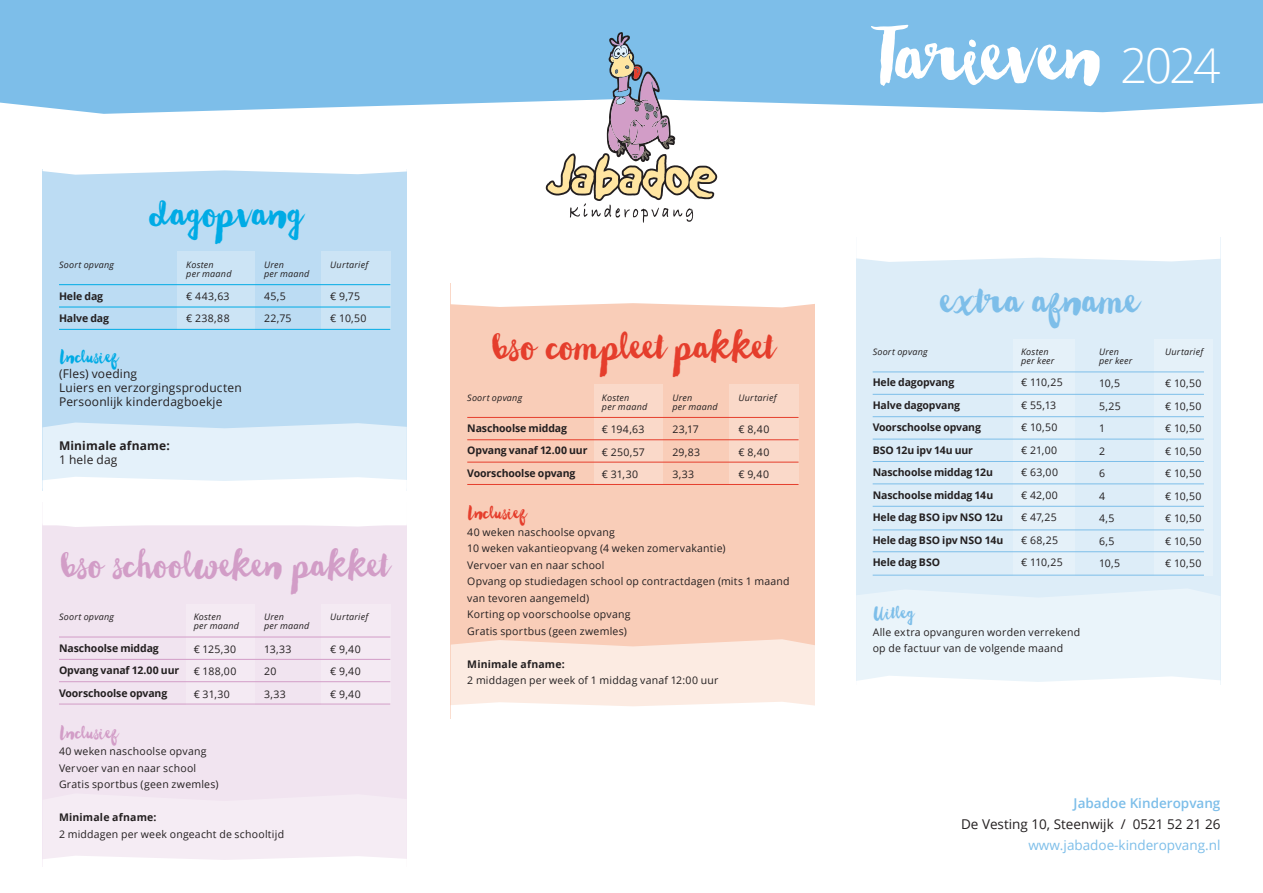
<style>
.page{position:relative;width:1263px;height:893px;background:#fff}
.page>*{position:absolute;margin:0;border:0;box-sizing:border-box;transform-origin:0 0}
.t1{font:90px "Wanderlust Letters W01";letter-spacing:-.01em;color:#fff}
.t2{font:45px "Wanderlust Letters W01";color:#e53e2c}
.t3{font:45px "Wanderlust Letters W01";color:#7dbee9}
.t4{font:45px "Wanderlust Letters W01";letter-spacing:.015em;color:#00abe5}
.t5{font:43.5px "Wanderlust Letters W01";letter-spacing:.005em;color:#d29dc7}
.t6{font:21px "Wanderlust Letters W01";letter-spacing:.015em;color:#d29dc7}
.t7{font:21px "Wanderlust Letters W01";letter-spacing:.015em;color:#00abe5}
.t8{font:21px "Wanderlust Letters W01";letter-spacing:.015em;color:#e53e2c}
.t9{font:21px "Wanderlust Letters W01";letter-spacing:.025em;color:#7dbee9}
.t10{font:13.5px "Open Sans";color:#231f20}
.t11{font:13.5px "Open Sans";color:#7dbee9}
.t12{font:600 13.5px "Open Sans";color:#7dbee9}
.t13{font:12px/14.4px "Open Sans";letter-spacing:.015em;color:#231f20}
.t14{font:700 12px "Open Sans";letter-spacing:.01em;color:#231f20}
.t15{font:10.5px/22.5px "Open Sans";letter-spacing:.02em;color:#231f20}
.t16{font:700 10.5px/22.5px "Open Sans";letter-spacing:-.01em;color:#231f20}
.t17{font:700 10.5px "Open Sans";letter-spacing:.015em;color:#231f20}
.t18{font:italic 9px/9px "Open Sans";letter-spacing:.025em;color:#231f20}
.s1{font-family:"Open Sans";font-weight:300;font-size:48px}
</style>
<div class="page">
<div style="left:43px;top:503px;width:364px;height:364px;background:#f1e4f0"></div>
<div style="left:186px;top:604px;width:69px;height:100px;background:#f4eaf3"></div>
<div style="left:321px;top:604px;width:69px;height:100px;background:#f4eaf3"></div>
<hr style="left:59px;top:637px;width:331px;height:1px;background:#d29dc7">
<hr style="left:59px;top:659px;width:331px;height:1px;background:#d29dc7">
<hr style="left:59px;top:681px;width:331px;height:1px;background:#d29dc7">
<hr style="left:59px;top:704px;width:331px;height:1px;background:#d29dc7">
<svg style="left:43px;top:855px;width:364px;height:12px"></svg>
<div style="left:43px;top:169px;width:364px;height:322px;background:#bcdcf3"></div>
<div style="left:177px;top:252px;width:78px;height:78px;background:#cce4f5"></div>
<div style="left:321px;top:252px;width:69px;height:78px;background:#cce4f5"></div>
<hr style="left:59px;top:284px;width:331px;height:1px;background:#00abe5">
<hr style="left:59px;top:307px;width:331px;height:1px;background:#00abe5">
<hr style="left:59px;top:329px;width:331px;height:1px;background:#00abe5">
<svg style="left:43px;top:422px;width:364px;height:105px"></svg>
<svg style="left:43px;top:169px;width:364px;height:6px"></svg>
<div style="left:0;top:0;width:1263px;height:114px;background:#7dbee9"></div>
<svg style="left:546px;top:32px;width:171px;height:191px"></svg>
<div style="left:451px;top:283px;width:364px;height:435px;background:#f9cdb8"></div>
<div style="left:594px;top:384px;width:69px;height:101px;background:#fad9c9"></div>
<div style="left:729px;top:384px;width:69px;height:101px;background:#fad9c9"></div>
<svg style="left:451px;top:283px;width:364px;height:24px;background:#fefbf9"></svg>
<hr style="left:467px;top:417px;width:331px;height:1px;background:#e53e2c">
<hr style="left:467px;top:439px;width:331px;height:1px;background:#e53e2c">
<hr style="left:467px;top:462px;width:331px;height:1px;background:#e53e2c">
<hr style="left:467px;top:484px;width:331px;height:1px;background:#e53e2c">
<svg style="left:451px;top:639px;width:364px;height:79px;background:#fcede5"></svg>
<div style="left:856px;top:238px;width:364px;height:447px;background:#ddedf8"></div>
<div style="left:1013px;top:339px;width:61px;height:236px;background:#e5f1f9"></div>
<div style="left:1153px;top:339px;width:59px;height:236px;background:#e5f1f9"></div>
<svg style="left:856px;top:238px;width:364px;height:24px;background:#fbfdfe"></svg>
<svg style="left:856px;top:589px;width:364px;height:96px"></svg>
<hr style="left:873px;top:372px;width:331px;height:1px;background:#7dbee9">
<hr style="left:873px;top:394px;width:331px;height:1px;background:#7dbee9">
<hr style="left:873px;top:483px;width:331px;height:1px;background:#7dbee9">
<hr style="left:873px;top:529px;width:331px;height:1px;background:#7dbee9">
<hr style="left:873px;top:551px;width:331px;height:1px;background:#7dbee9">
<hr style="left:873px;top:575px;width:331px;height:1px;background:#7dbee9">
<hr style="left:873px;top:416px;width:331px;height:1px;background:#7dbee9">
<hr style="left:873px;top:506px;width:331px;height:1px;background:#7dbee9">
<hr style="left:873px;top:439px;width:331px;height:1px;background:#7dbee9">
<hr style="left:873px;top:461px;width:331px;height:1px;background:#7dbee9">
<p class="t18" style="left:59px;top:260px;width:56px">Soort opvang</p>
<p class="t16" style="left:59px;top:285px;width:52px">Hele dag<br>Halve dag</p>
<h2 class="t4" style="left:148px;top:185px;width:153px">dagopvang</h2>
<p class="t18" style="left:186px;top:260px;width:47px">Kosten<br>per maand</p>
<p class="t18" style="left:264px;top:260px;width:47px">Uren<br>per maand</p>
<p class="t18" style="left:330px;top:260px;width:39px">Uurtarief</p>
<p class="t15" style="left:186px;top:285px;width:45px">€ 443,63 € 238,88</p>
<p class="t15" style="left:264px;top:285px;width:29px">45,5<br>22,75</p>
<p class="t15" style="left:330px;top:285px;width:38px">€ 9,75 € 10,50</p>
<h3 class="t7" style="left:59px;top:344px;width:59px">Inclusief</h3>
<p class="t13" style="left:59px;top:366px;width:184px">(Fles) voeding<br>Luiers en verzorgingsproducten<br>Persoonlijk kinderdagboekje</p>
<p class="t14" style="left:59px;top:437px;width:112px">Minimale afname:</p>
<p class="t13" style="left:59px;top:452px;width:60px">1 hele dag</p>
<h3 class="t5" style="left:60px;top:537px;width:328px">bso schoolweken pakket</h3>
<p class="t18" style="left:194px;top:612px;width:47px">Kosten<br>per maand</p>
<p class="t18" style="left:264px;top:612px;width:47px">Uren<br>per maand</p>
<p class="t18" style="left:330px;top:612px;width:39px">Uurtarief</p>
<p class="t18" style="left:59px;top:612px;width:56px">Soort opvang</p>
<p class="t16" style="left:59px;top:636px;width:122px">Naschoolse middag<br>Opvang vanaf 12.00 uur<br>Voorschoolse opvang</p>
<p class="t15" style="left:194px;top:637px;width:44px;text-align:justify">€ 125,30 € 188,00 € 31,30</p>
<p class="t15" style="left:264px;top:637px;width:29px">13,33<br>20<br>3,33</p>
<p class="t15" style="left:330px;top:637px;width:32px;text-align:justify">€ 9,40 € 9,40 € 9,40</p>
<h3 class="t6" style="left:59px;top:719px;width:59px">Inclusief</h3>
<p class="t15" style="left:59px;top:743px;width:161px;line-height:16.5px">40 weken naschoolse opvang<br>Vervoer van en naar school<br>Gratis sportbus (geen zwemles)</p>
<p class="t17" style="left:59px;top:810px;width:99px">Minimale afname:</p>
<p class="t15" style="left:59px;top:822px;width:227px">2 middagen per week ongeacht de schooltijd</p>
<h2 class="t2" style="left:491px;top:318px;width:283px">bso compleet pakket</h2>
<p class="t18" style="left:602px;top:393px;width:47px">Kosten<br>per maand</p>
<p class="t18" style="left:672px;top:393px;width:47px">Uren<br>per maand</p>
<p class="t18" style="left:738px;top:393px;width:39px">Uurtarief</p>
<p class="t18" style="left:467px;top:393px;width:56px">Soort opvang</p>
<p class="t16" style="left:467px;top:417px;width:122px">Naschoolse middag<br>Opvang vanaf 12.00 uur<br>Voorschoolse opvang</p>
<p class="t15" style="left:602px;top:418px;width:44px;text-align:justify">€ 194,63 € 250,57 € 31,30</p>
<p class="t15" style="left:672px;top:418px;width:29px">23,17<br>29,83<br>3,33</p>
<p class="t15" style="left:738px;top:418px;width:32px;text-align:justify">€ 8,40 € 8,40 € 9,40</p>
<h3 class="t8" style="left:467px;top:500px;width:59px">Inclusief</h3>
<p class="t15" style="left:467px;top:523px;width:324px;line-height:16.5px">40 weken naschoolse opvang<br>10 weken vakantieopvang (4 weken zomervakantie)<br>Vervoer van en naar school<br>Opvang op studiedagen school op contractdagen (mits 1 maand van tevoren aangemeld)<br>Korting op voorschoolse opvang<br>Gratis sportbus (geen zwemles)</p>
<p class="t17" style="left:467px;top:657px;width:99px">Minimale afname:</p>
<p class="t15" style="left:467px;top:669px;width:253px">2 middagen per week of 1 middag vanaf 12:00 uur</p>
<h1 class="t1" style="left:867px;top:-1px;width:355px">Tarieven <span class="s1">2024</span></h1>
<p class="t18" style="left:873px;top:347px;width:56px">Soort opvang</p>
<h2 class="t3" style="left:938px;top:272px;width:199px">extra afname</h2>
<p class="t18" style="left:1021px;top:347px;width:35px">Kosten per keer</p>
<p class="t18" style="left:1099px;top:347px;width:35px">Uren per keer</p>
<p class="t18" style="left:1165px;top:347px;width:39px">Uurtarief</p>
<p class="t16" style="left:873px;top:371px;width:132px">Hele dagopvang<br>Halve dagopvang<br>Voorschoolse opvang<br>BSO 12u ipv 14u uur<br>Naschoolse middag 12u<br>Naschoolse middag 14u<br>Hele dag BSO ipv NSO 12u<br>Hele dag BSO ipv NSO 14u<br>Hele dag BSO</p>
<p class="t15" style="left:1021px;top:371px;width:43px">€ 110,25 € 55,13 € 10,50 € 21,00 € 63,00 € 42,00 € 47,25 € 68,25 € 110,25</p>
<p class="t15" style="left:1099px;top:372px;width:23px">10,5<br>5,25<br>1<br>2<br>6<br>4<br>4,5<br>6,5<br>10,5</p>
<p class="t15" style="left:1165px;top:372px;width:38px;text-align:justify">€ 10,50 € 10,50 € 10,50 € 10,50 € 10,50 € 10,50 € 10,50 € 10,50 € 10,50</p>
<h3 class="t9" style="left:873px;top:600px;width:41px">Uitleg</h3>
<p class="t15" style="left:873px;top:623px;width:209px;line-height:16.5px">Alle extra opvanguren worden verrekend op de factuur van de volgende maand</p>
<p class="t12" style="left:1074px;top:794px;width:148px">Jabadoe Kinderopvang</p>
<p class="t10" style="left:961px;top:815px;width:261px">De Vesting 10, Steenwijk / 0521 52 21 26</p>
<p class="t11" style="left:1028px;top:836px;width:193px">www.jabadoe-kinderopvang.nl</p>
</div>
